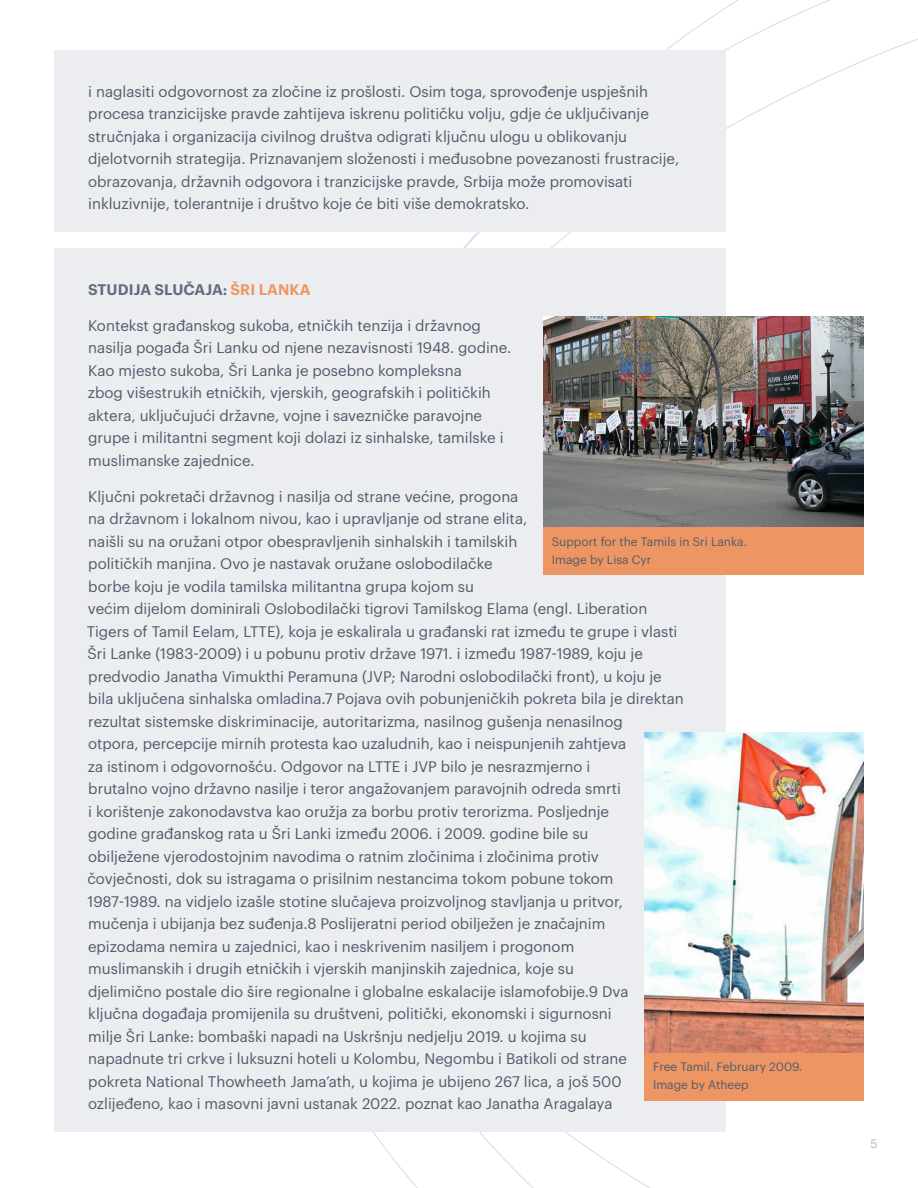
<style>
.page{position:relative;width:918px;height:1188px;background:#fff}
.page>*{position:absolute;margin:0;border:0;box-sizing:border-box;transform-origin:0 0}
.t1{font:15px/22.5px "Graphik";color:#505b6b}
.t2{font:600 15px "Graphik";letter-spacing:.005em;color:#626c7d}
.t3{font:12px/18px "Graphik";color:#505b6b}
.t4{font:12px "Graphik";color:#adb9c4}
.s1{color:#ed9664}
</style>
<div class="page">
<div style="left:54px;top:50px;width:672px;height:182px;background:#ebedf0"></div>
<div style="left:54px;top:248px;width:672px;height:69px;background:#ebedf0"></div>
<div style="left:54px;top:284px;width:672px;height:204px;background:#ebedf0"></div>
<div style="left:54px;top:455px;width:672px;height:677px;background:#ebedf0"></div>
<img style="left:543px;top:316px;width:321px;height:211px">
<div style="left:543px;top:527px;width:321px;height:48px;background:#ed9664"></div>
<img style="left:645px;top:732px;width:219px;height:321px">
<div style="left:645px;top:1053px;width:219px;height:47px;background:#ed9664"></div>
<p class="t1" style="left:88px;top:79px;width:593px">i naglasiti odgovornost za zločine iz prošlosti. Osim toga, sprovođenje uspješnih procesa tranzicijske pravde zahtijeva iskrenu političku volju, gdje će uključivanje stručnjaka i organizacija civilnog društva odigrati ključnu ulogu u oblikovanju djelotvornih strategija. Priznavanjem složenosti i međusobne povezanosti frustracije, obrazovanja, državnih odgovora i tranzicijske pravde, Srbija može promovisati inkluzivnije, tolerantnije i društvo koje će biti više demokratsko.</p>
<p class="t2" style="left:88px;top:278px;width:224px">STUDIJA SLUČAJA: <span class="s1">ŠRI LANKA</span></p>
<p class="t1" style="left:88px;top:313px;width:425px">Kontekst građanskog sukoba, etničkih tenzija i državnog nasilja pogađa Šri Lanku od njene nezavisnosti 1948. godine.<br>Kao mjesto sukoba, Šri Lanka je posebno kompleksna<br>zbog višestrukih etničkih, vjerskih, geografskih i političkih aktera, uključujući državne, vojne i savezničke paravojne grupe i militantni segment koji dolazi iz sinhalske, tamilske i muslimanske zajednice.</p>
<p class="t1" style="left:87px;top:484px;width:599px">Ključni pokretači državnog i nasilja od strane većine, progona<br>na državnom i lokalnom nivou, kao i upravljanje od strane elita,<br>naišli su na oružani otpor obespravljenih sinhalskih i tamilskih<br>političkih manjina. Ovo je nastavak oružane oslobodilačke<br>borbe koju je vodila tamilska militantna grupa kojom su<br>većim dijelom dominirali Oslobodilački tigrovi Tamilskog Elama (engl. Liberation Tigers of Tamil Eelam, LTTE), koja je eskalirala u građanski rat između te grupe i vlasti Šri Lanke (1983-2009) i u pobunu protiv države 1971. i između 1987-1989, koju je predvodio Janatha Vimukthi Peramuna (JVP; Narodni oslobodilački front), u koju je bila uključena sinhalska omladina.7 Pojava ovih pobunjeničkih pokreta bila je direktan rezultat sistemske diskriminacije, autoritarizma, nasilnog gušenja nenasilnog<br>otpora, percepcije mirnih protesta kao uzaludnih, kao i neispunjenih zahtjeva<br>za istinom i odgovornošću. Odgovor na LTTE i JVP bilo je nesrazmjerno i<br>brutalno vojno državno nasilje i teror angažovanjem paravojnih odreda smrti<br>i korištenje zakonodavstva kao oružja za borbu protiv terorizma. Posljednje<br>godine građanskog rata u Šri Lanki između 2006. i 2009. godine bile su<br>obilježene vjerodostojnim navodima o ratnim zločinima i zločinima protiv čovječnosti, dok su istragama o prisilnim nestancima tokom pobune tokom 1987-1989. na vidjelo izašle stotine slučajeva proizvoljnog stavljanja u pritvor, mučenja i ubijanja bez suđenja.8 Poslijeratni period obilježen je značajnim epizodama nemira u zajednici, kao i neskrivenim nasiljem i progonom<br>muslimanskih i drugih etničkih i vjerskih manjinskih zajednica, koje su<br>djelimično postale dio šire regionalne i globalne eskalacije islamofobije.9 Dva<br>ključna događaja promijenila su društveni, politički, ekonomski i sigurnosni<br>milje Šri Lanke: bombaški napadi na Uskršnju nedjelju 2019. u kojima su<br>napadnute tri crkve i luksuzni hoteli u Kolombu, Negombu i Batikoli od strane<br>pokreta National Thowheeth Jama’ath, u kojima je ubijeno 267 lica, a još 500 ozlijeđeno, kao i masovni javni ustanak 2022. poznat kao Janatha Aragalaya</p>
<p class="t3" style="left:552px;top:531px;width:197px">Support for the Tamils in Sri Lanka.<br>Image by Lisa Cyr</p>
<p class="t3" style="left:653px;top:1057px;width:151px">Free Tamil. February 2009.<br>Image by Atheep</p>
<p class="t4" style="left:870px;top:1134px;width:9px">5</p>
</div>
